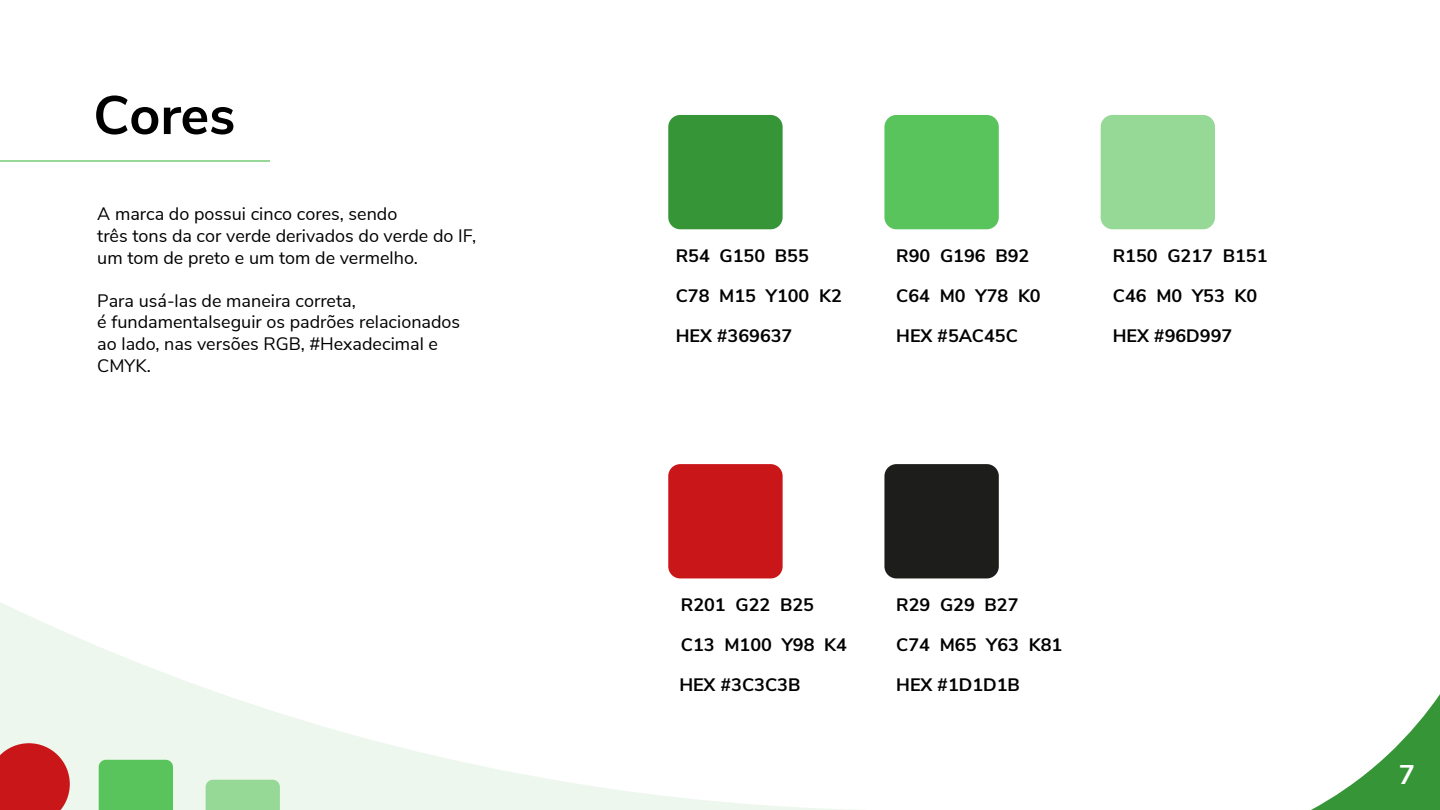
<style>
.page{position:relative;width:1440px;height:810px;background:#fff}
.page>*{position:absolute;margin:0;border:0;box-sizing:border-box;transform-origin:0 0}
.t1{font:700 54px "Nunito Sans";letter-spacing:-.005em;color:#000}
.t2{font:700 27px "Nunito Sans";color:#fff}
.t3{font:18px/21.6px "Nunito Sans";color:#000}
.t4{font:700 18px "Nunito Sans";color:#000}
</style>
<div class="page">
<svg style="left:1311px;top:694px;width:129px;height:116px"></svg>
<svg style="left:0;top:602px;width:849px;height:208px"></svg>
<div style="left:99px;top:760px;width:74px;height:50px;background:#5ac45c"></div>
<div style="left:206px;top:780px;width:74px;height:30px;background:#96d997"></div>
<svg style="left:0;top:743px;width:70px;height:67px;background:#cd3132"></svg>
<hr style="left:0;top:160px;width:270px;height:1px;background:#96d997">
<div style="left:668px;top:115px;width:115px;height:114px;background:#369637;border-radius:12px"></div>
<div style="left:884px;top:115px;width:115px;height:114px;background:#5ac45c;border-radius:12px"></div>
<div style="left:1101px;top:115px;width:114px;height:114px;background:#96d997;border-radius:12px"></div>
<div style="left:668px;top:464px;width:115px;height:114px;background:#c91619;border-radius:12px"></div>
<div style="left:884px;top:464px;width:115px;height:114px;background:#1d1d1b;border-radius:12px"></div>
<h1 class="t1" style="left:93px;top:76px;width:144px">Cores</h1>
<p class="t3" style="left:97px;top:202px;width:381px">A marca do possui cinco cores, sendo<br>três tons da cor verde derivados do verde do IF, um tom de preto e um tom de vermelho.</p>
<p class="t3" style="left:97px;top:289px;width:364px">Para usá-las de maneira correta,<br>é fundamentalseguir os padrões relacionados ao lado, nas versões RGB, #Hexadecimal e<br>CMYK.</p>
<p class="t4" style="left:676px;top:243px;width:135px">R54 G150 B55</p>
<p class="t4" style="left:676px;top:283px;width:168px">C78 M15 Y100 K2</p>
<p class="t4" style="left:896px;top:243px;width:135px">R90 G196 B92</p>
<p class="t4" style="left:896px;top:283px;width:146px">C64 M0 Y78 K0</p>
<p class="t4" style="left:1113px;top:243px;width:156px">R150 G217 B151</p>
<p class="t4" style="left:1113px;top:283px;width:146px">C46 M0 Y53 K0</p>
<p class="t4" style="left:676px;top:322px;width:118px">HEX #369637</p>
<p class="t4" style="left:896px;top:322px;width:123px">HEX #5AC45C</p>
<p class="t4" style="left:1113px;top:322px;width:121px">HEX #96D997</p>
<p class="t4" style="left:681px;top:592px;width:135px">R201 G22 B25</p>
<p class="t4" style="left:681px;top:632px;width:168px">C13 M100 Y98 K4</p>
<p class="t4" style="left:679px;top:671px;width:122px">HEX #3C3C3B</p>
<p class="t4" style="left:896px;top:592px;width:124px">R29 G29 B27</p>
<p class="t4" style="left:896px;top:632px;width:168px">C74 M65 Y63 K81</p>
<p class="t4" style="left:896px;top:671px;width:125px">HEX #1D1D1B</p>
<h2 class="t2" style="left:1399px;top:755px;width:18px">7</h2>
</div>
